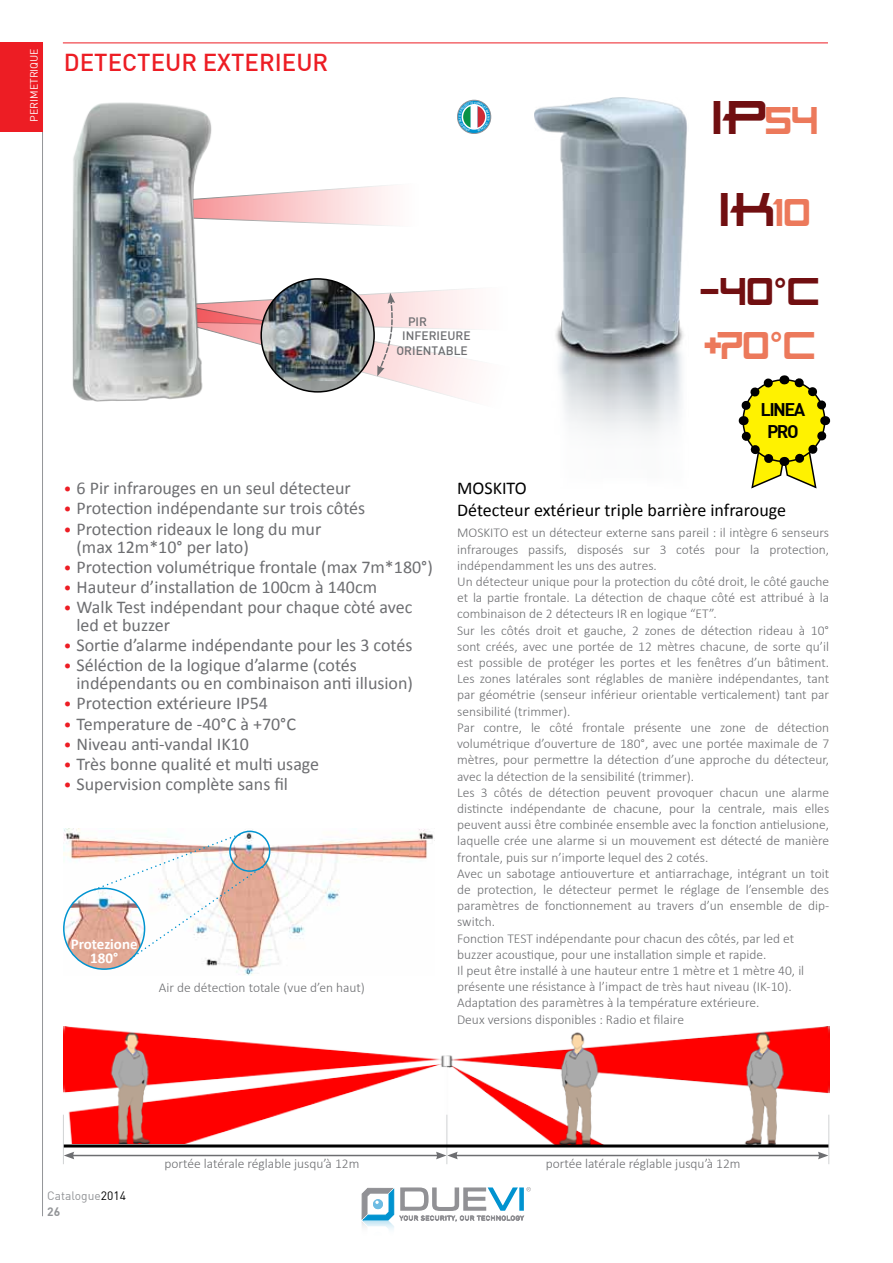
<style>
.page{position:relative;width:893px;height:1263px;background:#fff}
.page>*{position:absolute;margin:0;border:0;box-sizing:border-box;transform-origin:0 0}
.t1{font:33px "Beast Machines Normal";color:#710f11}
.t2{font:27px/54px "Beast Machines Normal";color:#710f11}
.t3{font:24px "DIN Medium";color:#ed1d24}
.t4{font:18px/18px "Calibri";color:#6d6e71}
.t5{font:18px/21.6px "Calibri";color:#000}
.t6{font:18px/21.6px "DIN Bold";letter-spacing:-.09em;color:#000;text-align:center}
.t7{font:700 15px/13.5px "Calibri";color:#fff;text-align:center}
.t8{font:300 13.5px/16.2px "Calibri";color:#6d6e71}
.t9{font:12px "DIN Medium";color:#6d6e71}
.t10{font:12px "DIN";color:#939598}
.t11{font:12px "DIN Bold";color:#939598}
.t12{font:10.5px "DIN";color:#fff}
.s1{font-size:27px;color:#ec795b}
.s2{font-family:"Calibri";font-size:40.5px}
.s3{color:#ec795b}
.s4{font-family:"Calibri";font-size:40.5px;color:#ec795b}
.s5{font-family:"DIN Medium";font-size:15px;color:#ed1d24}
.s6{color:#000}
</style>
<div class="page">
<hr style="left:42px;top:43px;width:1px;height:1173px;background:#939598">
<div style="left:0;top:43px;width:42px;height:89px;background:#ed1d24"></div>
<svg style="left:361px;top:1187px;width:170px;height:43px"></svg>
<hr style="left:63px;top:43px;width:765px;height:1px;background:#ed1d24">
<img style="left:535px;top:98px;width:152px;height:333px">
<div style="left:457px;top:100px;width:34px;height:34px;border:1px solid #919195;border-radius:50%"></div>
<img style="left:64px;top:1026px;width:765px;height:118px">
<hr style="left:455px;top:1155px;width:365px;height:1px;background:#6d6e71">
<svg style="left:818px;top:1152px;width:10px;height:7px"></svg>
<hr style="left:72px;top:1155px;width:366px;height:1px;background:#6d6e71">
<svg style="left:64px;top:1152px;width:10px;height:7px"></svg>
<svg style="left:436px;top:1152px;width:22px;height:7px"></svg>
<hr style="left:446px;top:1115px;width:1px;height:49px;background:#d1d3d4">
<hr style="left:828px;top:1115px;width:1px;height:49px;background:#d1d3d4">
<hr style="left:63px;top:1115px;width:1px;height:49px;background:#d1d3d4">
<hr style="left:64px;top:1144px;width:764px;height:3px;background:#000">
<svg style="left:221px;top:185px;width:167px;height:41px"></svg>
<svg style="left:277px;top:286px;width:383px;height:152px"></svg>
<svg style="left:221px;top:277px;width:437px;height:99px"></svg>
<img style="left:261px;top:279px;width:113px;height:113px;border-radius:56px">
<div style="left:260px;top:278px;width:115px;height:115px;border:2px solid #000;border-radius:50%"></div>
<img style="left:72px;top:102px;width:149px;height:299px">
<img style="left:64px;top:828px;width:371px;height:147px">
<svg style="left:738px;top:375px;width:93px;height:114px"></svg>
<div style="left:742px;top:379px;width:83px;height:83px;border:2px solid #000;border-radius:50%"></div>
<img style="left:64px;top:888px;width:81px;height:81px;border-radius:40px">
<div style="left:229px;top:831px;width:41px;height:41px;border:2px solid #0093d0;border-radius:50%"></div>
<svg style="left:95px;top:833px;width:168px;height:126px"></svg>
<svg style="left:459px;top:101px;width:30px;height:31px"></svg>
<p class="t12" style="left:28px;top:122px;width:75px;rotate:-90deg">PERIMETRIQUE</p>
<h3 class="t3" style="left:64px;top:47px;width:266px">DETECTEUR EXTERIEUR</h3>
<p class="t9" style="left:408px;top:314px;width:20px">PIR</p>
<p class="t9" style="left:402px;top:328px;width:70px">INFERIEURE</p>
<p class="t9" style="left:397px;top:343px;width:73px">ORIENTABLE</p>
<h1 class="t1" style="left:712px;top:103px;width:107px">IP<span class="s1">54</span></h1>
<h1 class="t1" style="left:720px;top:195px;width:92px">IK<span class="s1">10</span></h1>
<h2 class="t2" style="left:699px;top:269px;width:119px">-40<span class="s2">°</span>c <span class="s3">+70</span><span class="s4">°</span><span class="s3">c</span></h2>
<h3 class="t6" style="left:761px;top:398px;width:46px">LINEA<br>PRO</h3>
<h3 class="t4" style="left:64px;top:479px;width:288px"><span class="s5">•</span> 6 Pir infrarouges en un seul détecteur</h3>
<h3 class="t4" style="left:64px;top:499px;width:303px"><span class="s5">•</span> Protection indépendante sur trois côtés</h3>
<h3 class="t4" style="left:77px;top:519px;width:246px;text-indent:-13px"><span class="s5">•</span> Protection rideaux le long du mur (max 12m*10° per lato)</h3>
<h3 class="t4" style="left:64px;top:557px;width:371px"><span class="s5">•</span> Protection volumétrique frontale (max 7m*180°)</h3>
<h3 class="t4" style="left:64px;top:577px;width:315px"><span class="s5">•</span> Hauteur d’installation de 100cm à 140cm</h3>
<h3 class="t4" style="left:77px;top:597px;width:337px;text-indent:-13px"><span class="s5">•</span> Walk Test indépendant pour chaque còté avec led et buzzer</h3>
<h3 class="t4" style="left:64px;top:636px;width:350px"><span class="s5">•</span> Sortie d’alarme indépendante pour les 3 cotés</h3>
<h3 class="t4" style="left:77px;top:656px;width:338px;text-indent:-13px"><span class="s5">•</span> Séléction de la logique d’alarme (cotés indépendants ou en combinaison anti illusion)</h3>
<h3 class="t4" style="left:64px;top:694px;width:206px"><span class="s5">•</span> Protection extérieure IP54</h3>
<h3 class="t4" style="left:64px;top:714px;width:234px"><span class="s5">•</span> Temperature de -40°C à +70°C</h3>
<h3 class="t4" style="left:64px;top:734px;width:187px"><span class="s5">•</span> Niveau anti-vandal IK10</h3>
<h3 class="t4" style="left:64px;top:754px;width:257px"><span class="s5">•</span> Très bonne qualité et multi usage</h3>
<h3 class="t4" style="left:64px;top:774px;width:226px"><span class="s5">•</span> Supervision complète sans fil</h3>
<p class="t7" style="left:71px;top:937px;width:68px">Protezione<br>180°</p>
<p class="t8" style="left:159px;top:980px;width:208px">Air de détection totale (vue d’en haut)</p>
<h3 class="t5" style="left:457px;top:477px;width:330px">MOSKITO<br>Détecteur extérieur triple barrière infrarouge</h3>
<p class="t8" style="left:457px;top:525px;width:374px">MOSKITO est un détecteur externe sans pareil : il intègre 6 senseurs infrarouges passifs, disposés sur 3 cotés pour la protection, indépendamment les uns des autres.<br>Un détecteur unique pour la protection du côté droit, le côté gauche et la partie frontale. La détection de chaque côté est attribué à la combinaison de 2 détecteurs IR en logique “ET”.<br>Sur les côtés droit et gauche, 2 zones de détection rideau à 10° sont créés, avec une portée de 12 mètres chacune, de sorte qu’il est possible de protéger les portes et les fenêtres d’un bâtiment.<br>Les zones latérales sont réglables de manière indépendantes, tant par géométrie (senseur inférieur orientable verticalement) tant par sensibilité (trimmer).<br>Par contre, le côté frontale présente une zone de détection volumétrique d’ouverture de 180°, avec une portée maximale de 7 mètres, pour permettre la détection d’une approche du détecteur, avec la détection de la sensibilité (trimmer).<br>Les 3 côtés de détection peuvent provoquer chacun une alarme distincte indépendante de chacune, pour la centrale, mais elles peuvent aussi être combinée ensemble avec la fonction antielusione, laquelle crée une alarme si un mouvement est détecté de manière frontale, puis sur n’importe lequel des 2 cotés.<br>Avec un sabotage antiouverture et antiarrachage, intégrant un toit de protection, le détecteur permet le réglage de l’ensemble des paramètres de fonctionnement au travers d’un ensemble de dip&shy;switch.<br>Fonction TEST indépendante pour chacun des côtés, par led et buzzer acoustique, pour une installation simple et rapide.<br>Il peut être installé à une hauteur entre 1 mètre et 1 mètre 40, il présente une résistance à l’impact de très haut niveau (IK-10).<br>Adaptation des paramètres à la température extérieure.<br>Deux versions disponibles : Radio et filaire</p>
<p class="t10" style="left:47px;top:1188px;width:80px">Catalogue<span class="s6">2014</span></p>
<p class="t11" style="left:47px;top:1204px;width:15px">26</p>
<p class="t8" style="left:164px;top:1155px;width:196px">portée latérale réglable jusqu’à 12m</p>
<p class="t8" style="left:546px;top:1155px;width:196px">portée latérale réglable jusqu’à 12m</p>
</div>
